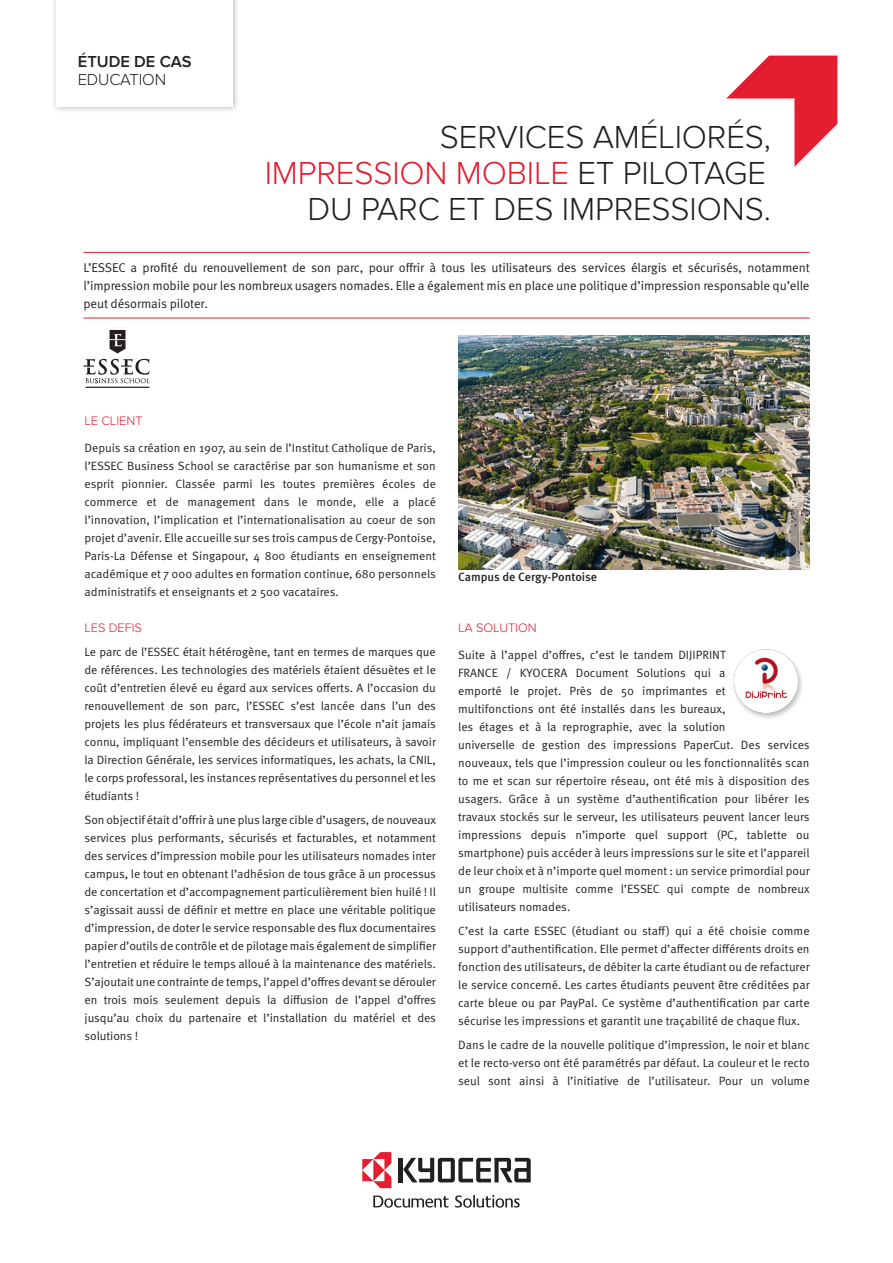
<style>
.page{position:relative;width:893px;height:1263px;background:#fff}
.page>*{position:absolute;margin:0;border:0;box-sizing:border-box;transform-origin:0 0}
.t1{font:300 33px "Proxima Nova";letter-spacing:-.005em;color:#231f20}
.t2{font:300 33px "Proxima Nova";letter-spacing:-.005em;color:#e41d2f}
.t3{font:600 16.5px "Proxima Nova";color:#231f20}
.t4{font:300 16.5px "Proxima Nova";letter-spacing:-.01em;color:#231f20}
.text{font:12.75px/18px "Meta Pro Norm";letter-spacing:-.01em;color:#231f20;text-align:justify}
.text-2{font:300 12.75px "Proxima Nova";color:#e41d2f}
.titre{font:300 12.75px "Proxima Nova";color:#e41d2f}
.text-3{font:12px/18px "Meta Pro Norm";color:#231f20;text-align:justify}
.attribue_photo{font:500 12px "Meta Pro";color:#231f20}
.s1{color:#231f20}
</style>
<div class="page">
<svg style="left:83px;top:359px;width:66px;height:29px"></svg>
<svg style="left:110px;top:330px;width:15px;height:23px"></svg>
<img style="left:458px;top:335px;width:352px;height:234px">
<svg style="left:726px;top:56px;width:111px;height:111px"></svg>
<div style="left:51px;top:0;width:189px;height:113px;background:#231f20;opacity:.3"></div>
<div style="left:56px;top:0;width:176px;height:107px;background:#fff"></div>
<hr style="left:399px;top:1158px;width:4px;height:24px;background:#231f20">
<svg style="left:403px;top:1158px;width:128px;height:24px"></svg>
<svg style="left:455px;top:1195px;width:65px;height:13px"></svg>
<svg style="left:373px;top:1195px;width:75px;height:13px"></svg>
<svg style="left:362px;top:1152px;width:29px;height:36px"></svg>
<hr style="left:83px;top:252px;width:727px;height:1px;background:#e41d2f">
<hr style="left:83px;top:318px;width:727px;height:1px;background:#e41d2f">
<img style="left:733px;top:649px;width:69px;height:69px">
<p class="t3" style="left:78px;top:52px;width:115px">ÉTUDE DE CAS</p>
<p class="t4" style="left:78px;top:70px;width:90px">EDUCATION</p>
<p class="t1" style="left:440px;top:118px;width:333px">SERVICES AMÉLIORÉS,</p>
<p class="t2" style="left:265px;top:154px;width:503px">IMPRESSION MOBILE <span class="s1">ET PILOTAGE</span></p>
<p class="t1" style="left:307px;top:190px;width:465px">DU PARC ET DES IMPRESSIONS.</p>
<p class="text" style="left:83px;top:257px;width:728px">L’ESSEC a profité du renouvellement de son parc, pour offrir à tous les utilisateurs des services élargis et sécurisés, notamment l’impression mobile pour les nombreux usagers nomades. Elle a également mis en place une politique d’impression responsable qu’elle peut désormais piloter.</p>
<p class="titre" style="left:84px;top:413px;width:60px">LE CLIENT</p>
<p class="text-3" style="left:84px;top:438px;width:353px">Depuis sa création en 1907, au sein de l’Institut Catholique de Paris, l’ESSEC Business School se caractérise par son humanisme et son esprit pionnier. Classée parmi les toutes premières écoles de commerce et de management dans le monde, elle a placé l’innovation, l’implication et l’internationalisation au coeur de son projet d’avenir. Elle accueille sur ses trois campus de Cergy-Pontoise, Paris-La Défense et Singapour, 4 800 étudiants en enseignement académique et 7 000 adultes en formation continue, 680 personnels administratifs et enseignants et 2 500 vacataires.</p>
<p class="text-2" style="left:84px;top:620px;width:59px">LES DEFIS</p>
<p class="text-3" style="left:84px;top:642px;width:353px">Le parc de l’ESSEC était hétérogène, tant en termes de marques que de références. Les technologies des matériels étaient désuètes et le coût d’entretien élevé eu égard aux services offerts. A l’occasion du renouvellement de son parc, l’ESSEC s’est lancée dans l’un des projets les plus fédérateurs et transversaux que l’école n’ait jamais connu, impliquant l’ensemble des décideurs et utilisateurs, à savoir la Direction Générale, les services informatiques, les achats, la CNIL, le corps professoral, les instances représentatives du personnel et les étudiants !</p>
<p class="text-3" style="left:84px;top:810px;width:353px">Son objectif était d’offrir à une plus large cible d’usagers, de nouveaux services plus performants, sécurisés et facturables, et notamment des services d’impression mobile pour les utilisateurs nomades inter campus, le tout en obtenant l’adhésion de tous grâce à un processus de concertation et d’accompagnement particulièrement bien huilé ! Il s’agissait aussi de définir et mettre en place une véritable politique d’impression, de doter le service responsable des flux documentaires papier d’outils de contrôle et de pilotage mais également de simplifier l’entretien et réduire le temps alloué à la maintenance des matériels.<br>S’ajoutait une contrainte de temps, l’appel d’offres devant se dérouler en trois mois seulement depuis la diffusion de l’appel d’offres jusqu’au choix du partenaire et l’installation du matériel et des solutions !</p>
<p class="attribue_photo" style="left:458px;top:567px;width:141px">Campus de Cergy-Pontoise</p>
<p class="text-2" style="left:458px;top:620px;width:80px">LA SOLUTION</p>
<p class="text-3" style="left:458px;top:645px;width:353px;text-align:left">Suite à l’appel d’offres, c’est le tandem DIJIPRINT<br>FRANCE / KYOCERA Document Solutions qui a<br>emporté le projet. Près de 50 imprimantes et<br>multifonctions ont été installés dans les bureaux,<br>les étages et à la reprographie, avec la solution<br>universelle de gestion des impressions PaperCut. Des services nouveaux, tels que l’impression couleur ou les fonctionnalités scan to me et scan sur répertoire réseau, ont été mis à disposition des usagers. Grâce à un système d’authentification pour libérer les travaux stockés sur le serveur, les utilisateurs peuvent lancer leurs impressions depuis n’importe quel support (PC, tablette ou smartphone) puis accéder à leurs impressions sur le site et l’appareil de leur choix et à n’importe quel moment : un service primordial pour un groupe multisite comme l’ESSEC qui compte de nombreux utilisateurs nomades.</p>
<p class="text-3" style="left:458px;top:921px;width:353px">C’est la carte ESSEC (étudiant ou staff) qui a été choisie comme support d’authentification. Elle permet d’affecter différents droits en fonction des utilisateurs, de débiter la carte étudiant ou de refacturer le service concerné. Les cartes étudiants peuvent être créditées par carte bleue ou par PayPal. Ce système d’authentification par carte sécurise les impressions et garantit une traçabilité de chaque flux.</p>
<p class="text-3" style="left:458px;top:1035px;width:353px">Dans le cadre de la nouvelle politique d’impression, le noir et blanc et le recto-verso ont été paramétrés par défaut. La couleur et le recto seul sont ainsi à l’initiative de l’utilisateur. Pour un volume</p>
</div>
